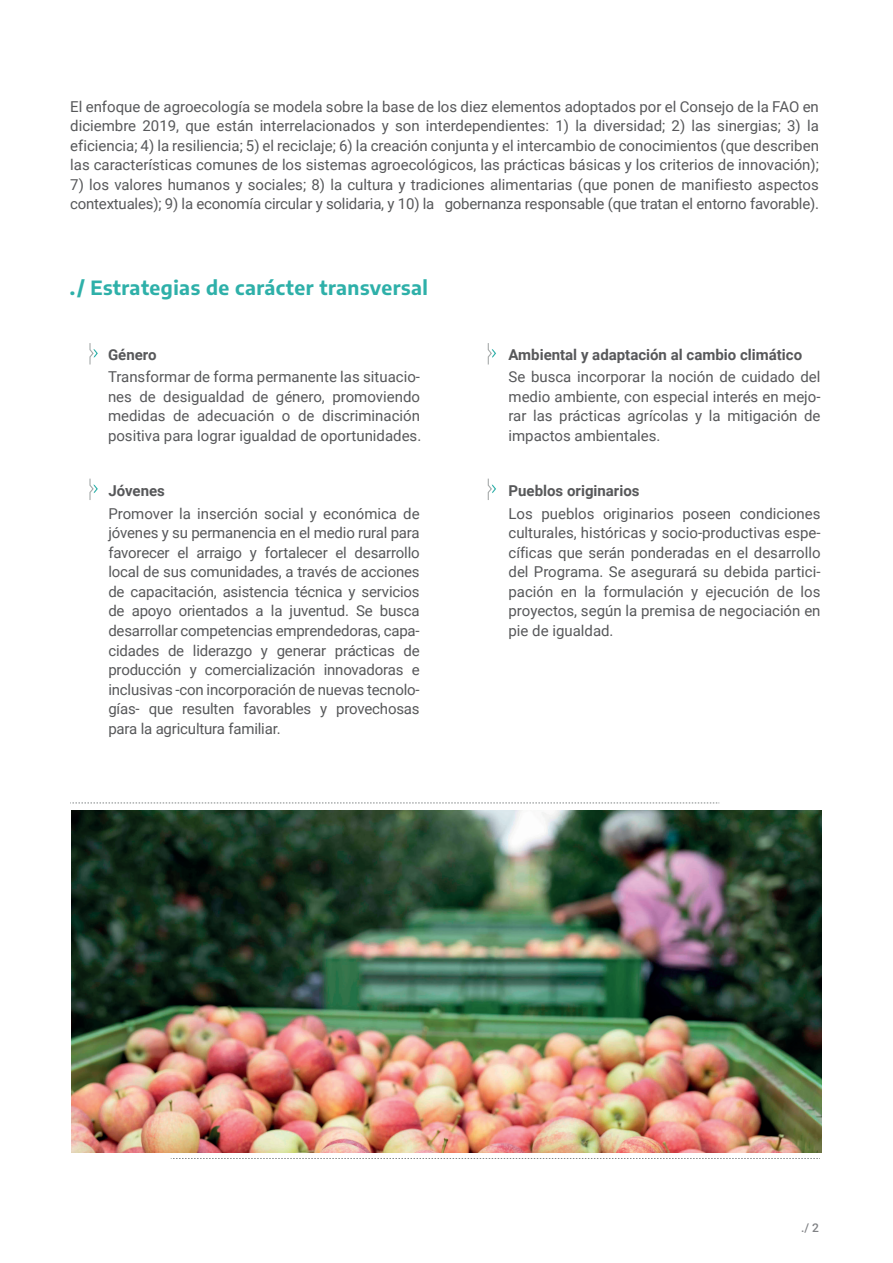
<style>
.page{position:relative;width:893px;height:1263px;background:#fff}
.page>*{position:absolute;margin:0;border:0;box-sizing:border-box;transform-origin:0 0}
.t1{font:700 19.5px "Encode Sans";letter-spacing:.025em;color:#2eb0a9}
.t2{font:15px/19.5px "Roboto";color:#57585a;text-align:justify}
.t3{font:700 15px "Roboto";color:#57585a}
.t4{font:500 12px "Roboto";color:#808285}
</style>
<div class="page">
<svg style="left:89px;top:343px;width:9px;height:22px"></svg>
<svg style="left:89px;top:478px;width:9px;height:22px"></svg>
<svg style="left:487px;top:343px;width:9px;height:22px"></svg>
<svg style="left:487px;top:478px;width:9px;height:22px"></svg>
<img style="left:71px;top:810px;width:751px;height:342px">
<svg style="left:70px;top:802px;width:649px;height:1px"></svg>
<svg style="left:171px;top:1158px;width:649px;height:1px"></svg>
<p class="t2" style="left:70px;top:96px;width:750px">El enfoque de agroecología se modela sobre la base de los diez elementos adoptados por el Consejo de la FAO en diciembre 2019, que están interrelacionados y son interdependientes: 1) la diversidad; 2) las sinergias; 3) la eficiencia; 4) la resiliencia; 5) el reciclaje; 6) la creación conjunta y el intercambio de conocimientos (que describen las características comunes de los sistemas agroecológicos, las prácticas básicas y los criterios de innovación);</p>
<p class="t2" style="left:70px;top:174px;width:750px">7) los valores humanos y sociales; 8) la cultura y tradiciones alimentarias (que ponen de manifiesto aspectos contextuales); 9) la economía circular y solidaria, y 10) la gobernanza responsable (que tratan el entorno favorable).</p>
<h1 class="t1" style="left:70px;top:274px;width:359px">./ Estrategias de carácter transversal</h1>
<p class="t3" style="left:108px;top:344px;width:50px">Género</p>
<p class="t2" style="left:108px;top:367px;width:315px">Transformar de forma permanente las situacio&shy;nes de desigualdad de género, promoviendo medidas de adecuación o de discriminación positiva para lograr igualdad de oportunidades.</p>
<p class="t3" style="left:108px;top:481px;width:58px">Jóvenes</p>
<p class="t2" style="left:108px;top:503px;width:313px">Promover la inserción social y económica de jóvenes y su permanencia en el medio rural para favorecer el arraigo y fortalecer el desarrollo local de sus comunidades, a través de acciones de capacitación, asistencia técnica y servicios de apoyo orientados a la juventud. Se busca desarrollar competencias emprendedoras, capa&shy;cidades de liderazgo y generar prácticas de producción y comercialización innovadoras e inclusivas -con incorporación de nuevas tecnolo&shy;gías- que resulten favorables y provechosas para la agricultura familiar.</p>
<p class="t3" style="left:508px;top:344px;width:295px">Ambiental y adaptación al cambio climático</p>
<p class="t2" style="left:508px;top:367px;width:314px">Se busca incorporar la noción de cuidado del medio ambiente, con especial interés en mejo&shy;rar las prácticas agrícolas y la mitigación de impactos ambientales.</p>
<p class="t3" style="left:508px;top:481px;width:133px">Pueblos originarios</p>
<p class="t2" style="left:508px;top:503px;width:314px">Los pueblos originarios poseen condiciones culturales, históricas y socio-productivas espe&shy;cíficas que serán ponderadas en el desarrollo del Programa. Se asegurará su debida partici&shy;pación en la formulación y ejecución de los proyectos, según la premisa de negociación en pie de igualdad.</p>
<p class="t4" style="left:801px;top:1219px;width:19px">./ 2</p>
</div>
